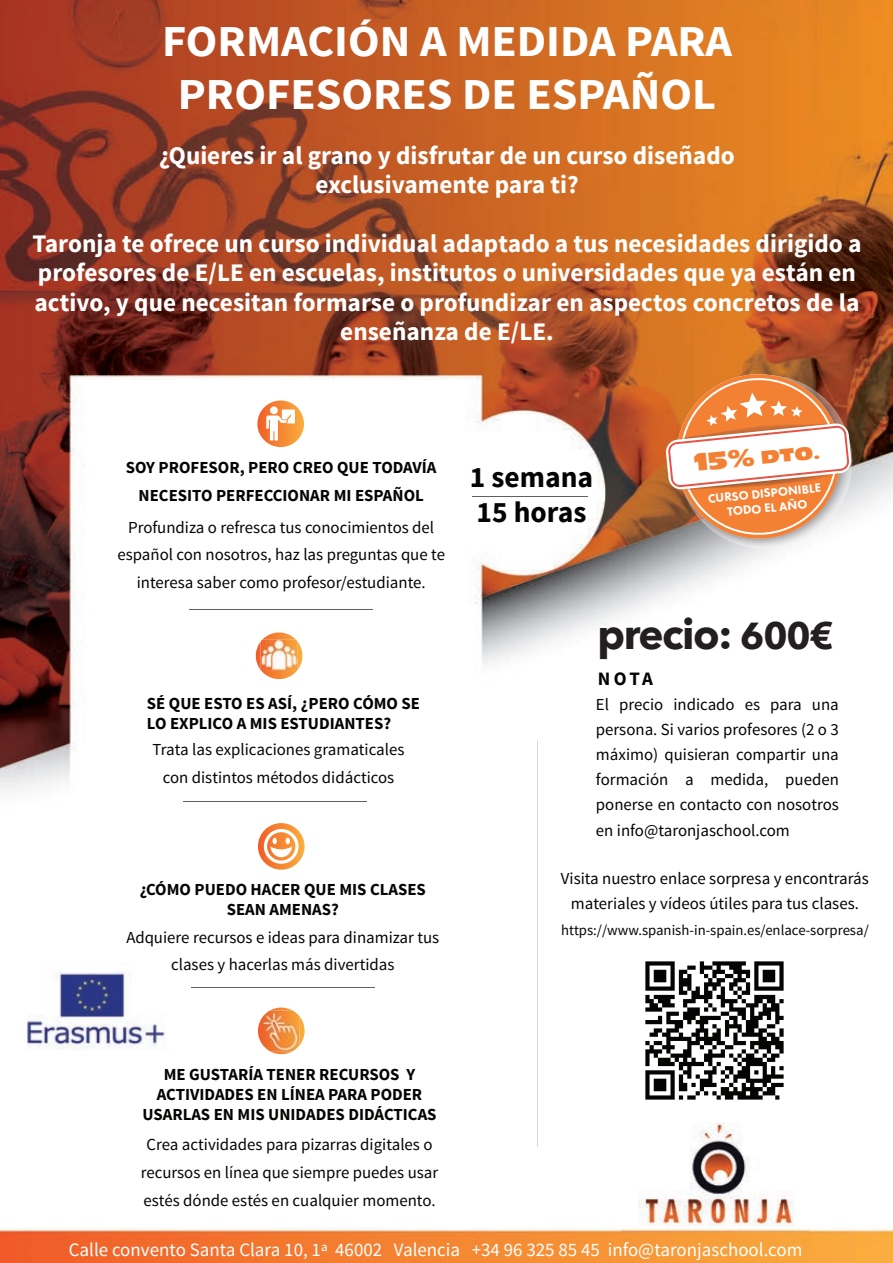
<style>
.page{position:relative;width:893px;height:1263px;background:#fff}
.page>*{position:absolute;margin:0;border:0;box-sizing:border-box;transform-origin:0 0}
.t1{font:700 44.1px/52.9px "Source Sans Pro";color:#fff;text-align:center;scale:1.05 1}
.t2{font:700 42.15px "Avenir Next";letter-spacing:-.03em;color:#231f20}
.t3{font:700 29.4px/35.2px "Source Sans Pro";color:#040503}
.t4{font:700 25.2px/29.4px "Source Sans Pro";color:#fff;text-align:center}
.t5{font:18.9px "Source Sans Pro";color:#fff}
.t6{font:18.9px "Antique Oli Nor D";color:#f48034}
.t7{font:700 18.9px "Source Sans Pro";color:#040503}
.t8{font:16.8px/25.2px "Source Sans Pro";color:#040503;text-align:center}
.t9{font:700 16.8px/20.1px "Source Sans Pro";color:#040503;text-align:center}
.t10{font:14.7px "Source Sans Pro";color:#040503}
.t11{font:800 12.45px/14.9px "Futura PT";color:#fff;text-align:center}
.s1{font-size:25.5px}
.s2{font-size:37.5px}
</style>
<div class="page">
<img style="left:0;top:0;width:893px;height:1263px">
<hr style="left:189px;top:609px;width:184px;height:1px;background:#606160">
<hr style="left:183px;top:801px;width:184px;height:1px;background:#606160">
<img style="left:10px;top:928px;width:163px;height:163px">
<img style="left:638px;top:954px;width:154px;height:154px">
<hr style="left:191px;top:987px;width:184px;height:1px;background:#606160">
<img style="left:257px;top:400px;width:47px;height:47px;border-radius:23px">
<svg style="left:270px;top:406px;width:8px;height:8px"></svg>
<svg style="left:266px;top:409px;width:29px;height:32px"></svg>
<img style="left:263px;top:632px;width:39px;height:38px">
<img style="left:260px;top:639px;width:37px;height:32px">
<img style="left:258px;top:823px;width:47px;height:47px;border-radius:23px">
<svg style="left:264px;top:829px;width:35px;height:35px"></svg>
<img style="left:258px;top:1007px;width:47px;height:38px">
<img style="left:262px;top:1010px;width:37px;height:41px">
<hr style="left:473px;top:496px;width:115px;height:1px;background:#606160">
<svg style="left:665px;top:370px;width:187px;height:173px"></svg>
<img style="left:622px;top:1122px;width:186px;height:112px">
<h1 class="t1" style="left:162px;top:17px;width:544px">FORMACIÓN A MEDIDA PARA<br>PROFESORES DE ESPAÑOL</h1>
<h3 class="t4" style="left:159px;top:142px;width:577px">¿Quieres ir al grano y disfrutar de un curso diseñado exclusivamente para ti?</h3>
<p class="t4" style="left:32px;top:230px;width:831px">Taronja te ofrece un curso individual adaptado a tus necesidades dirigido a profesores de E/LE en escuelas, institutos o universidades que ya están en activo, y que necesitan formarse o profundizar en aspectos concretos de la enseñanza de E/LE.</p>
<p class="t9" style="left:126px;top:454px;width:312px;line-height:27.8px">SOY PROFESOR, PERO CREO QUE TODAVÍA<br>NECESITO PERFECCIONAR MI ESPAÑOL</p>
<p class="t8" style="left:117px;top:513px;width:329px;line-height:27.8px">Profundiza o refresca tus conocimientos del español con nosotros, haz las preguntas que te interesa saber como profesor/estudiante.</p>
<p class="t9" style="left:147px;top:694px;width:275px;text-align:left">SÉ QUE ESTO ES ASÍ, ¿PERO CÓMO SE<br>LO EXPLICO A MIS ESTUDIANTES?</p>
<p class="t8" style="left:153px;top:736px;width:253px;line-height:27.8px">Trata las explicaciones gramaticales con distintos métodos didácticos</p>
<p class="t9" style="left:140px;top:879px;width:288px">¿CÓMO PUEDO HACER QUE MIS CLASES<br>SEAN AMENAS?</p>
<p class="t8" style="left:126px;top:923px;width:314px;line-height:27.8px">Adquiere recursos e ideas para dinamizar tus clases y hacerlas más divertidas</p>
<h3 class="t3" style="left:470px;top:460px;width:125px">1 semana<br>15 horas</h3>
<p class="t6" style="left:693px;top:454px;width:127px;rotate:-6deg"><span class="s1">15%</span> DTO.</p>
<p class="t11" style="left:707px;top:491px;width:115px;rotate:-6deg">CURSO DISPONIBLE<br>TODO EL AÑO</p>
<h2 class="t2" style="left:597px;top:598px;width:238px">precio: <span class="s2">600€</span></h2>
<p class="t7" style="left:598px;top:667px;width:57px">NOTA</p>
<p class="t8" style="left:596px;top:692px;width:244px;text-align:justify">El precio indicado es para una persona. Si varios profesores (2 o 3 máximo) quisieran compartir una formación a medida, pueden ponerse en contacto con nosotros en info@taronjaschool.com</p>
<p class="t8" style="left:561px;top:866px;width:309px">Visita nuestro enlace sorpresa y encontrarás materiales y vídeos útiles para tus clases.</p>
<p class="t10" style="left:561px;top:920px;width:309px">https://www.spanish-in-spain.es/enlace-sorpresa/</p>
<p class="t9" style="left:143px;top:1064px;width:295px">ME GUSTARÍA TENER RECURSOS Y<br>ACTIVIDADES EN LÍNEA PARA PODER<br>USARLAS EN MIS UNIDADES DIDÁCTICAS</p>
<p class="t8" style="left:141px;top:1131px;width:299px;line-height:27.8px">Crea actividades para pizarras digitales o recursos en línea que siempre puedes usar estés dónde estés en cualquier momento.</p>
<p class="t5" style="left:69px;top:1237px;width:735px">Calle convento Santa Clara 10, 1ª 46002 Valencia +34 96 325 85 45 info@taronjaschool.com</p>
</div>
